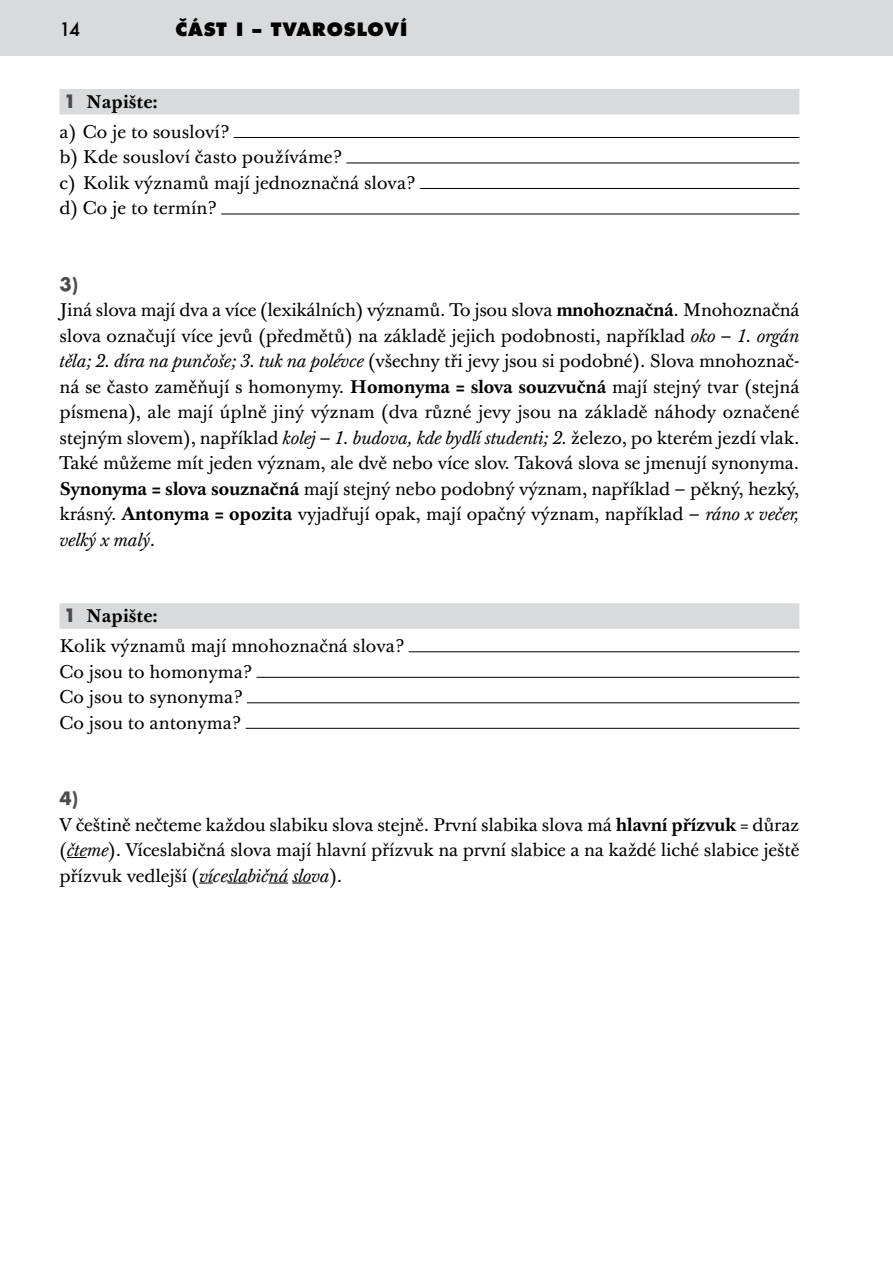
<style>
.page{position:relative;width:893px;height:1263px;background:#fff}
.page>*{position:absolute;margin:0;border:0;box-sizing:border-box;transform-origin:0 0}
.t1{font:18px/25.5px "Baskerville 10 Pro";color:#000}
.t2{font:800 18px "Futura Com";letter-spacing:.05em;color:#000}
.t3{font:700 18px "Futura Com";color:#4b4b4d}
.t4{font:500 18px "Futura";color:#000}
.s1{font-family:"Futura Com";font-weight:700;color:#4b4b4d}
.s2{font-weight:700}
.s3{font-style:italic}
</style>
<div class="page">
<div style="left:0;top:0;width:893px;height:55px;background:#d9dadb"></div>
<div style="left:60px;top:89px;width:739px;height:25px;background:#d9dadb"></div>
<div style="left:60px;top:603px;width:739px;height:26px;background:#d9dadb"></div>
<svg style="left:67px;top:857px;width:20px;height:1px"></svg>
<svg style="left:199px;top:882px;width:14px;height:1px"></svg>
<svg style="left:228px;top:882px;width:19px;height:1px"></svg>
<svg style="left:269px;top:882px;width:42px;height:1px"></svg>
<hr style="left:234px;top:137px;width:565px;height:1px;background:#000">
<hr style="left:346px;top:163px;width:453px;height:1px;background:#000">
<hr style="left:420px;top:188px;width:379px;height:1px;background:#000">
<hr style="left:221px;top:214px;width:578px;height:1px;background:#000">
<hr style="left:409px;top:651px;width:390px;height:1px;background:#000">
<hr style="left:256px;top:677px;width:543px;height:1px;background:#000">
<hr style="left:247px;top:702px;width:552px;height:1px;background:#000">
<hr style="left:246px;top:728px;width:553px;height:1px;background:#000">
<p class="t4" style="left:60px;top:17px;width:22px">14</p>
<p class="t2" style="left:176px;top:17px;width:233px">ČÁST I – TVAROSLOVÍ</p>
<p class="t1" style="left:60px;top:88px;width:171px;line-height:29.7px"><span class="s1">1</span> <span class="s2">Napište:<br></span>a) Co je to sousloví?</p>
<p class="t1" style="left:60px;top:145px;width:357px">b) Kde sousloví často používáme?<br>c) Kolik významů mají jednoznačná slova? d) Co je to termín?</p>
<p class="t3" style="left:60px;top:270px;width:20px">3)</p>
<p class="t1" style="left:60px;top:298px;width:742px;text-align:justify">Jiná slova mají dva a více (lexikálních) významů. To jsou slova <span class="s2">mnohoznačná</span>. Mnohoznačná slova označují více jevů (předmětů) na základě jejich podobnosti, například <span class="s3">oko</span> – <span class="s3">1. orgán těla; 2. díra na punčoše; 3. tuk na polévce</span> (všechny tři jevy jsou si podobné). Slova mnohoznač&shy;ná se často zaměňují s homonymy. <span class="s2">Homonyma = slova souzvučná</span> mají stejný tvar (stejná písmena), ale mají úplně jiný význam (dva různé jevy jsou na základě náhody označené stejným slovem), například <span class="s3">kolej – 1. budova, kde bydlí studenti; 2.</span> železo, po kterém jezdí vlak.<br>Také můžeme mít jeden význam, ale dvě nebo více slov. Taková slova se jmenují synonyma.<br><span class="s2">Synonyma = slova souznačná</span> mají stejný nebo podobný význam, například – pěkný, hezký, krásný. <span class="s2">Antonyma = opozita</span> vyjadřují opak, mají opačný význam, například – <span class="s3">ráno x večer, velký x malý</span>.</p>
<p class="t1" style="left:60px;top:602px;width:346px;line-height:29.7px"><span class="s1">1</span> <span class="s2">Napište:<br></span>Kolik významů mají mnohoznačná slova?</p>
<p class="t1" style="left:60px;top:660px;width:194px">Co jsou to homonyma?<br>Co jsou to synonyma?<br>Co jsou to antonyma?</p>
<p class="t3" style="left:60px;top:784px;width:20px">4)</p>
<p class="t1" style="left:60px;top:813px;width:741px;text-align:justify">V češtině nečteme každou slabiku slova stejně. První slabika slova má <span class="s2">hlavní přízvuk</span> = důraz (<span class="s3">čteme</span>). Víceslabičná slova mají hlavní přízvuk na první slabice a na každé liché slabice ještě přízvuk vedlejší (<span class="s3">víceslabičná slova</span>).</p>
</div>
